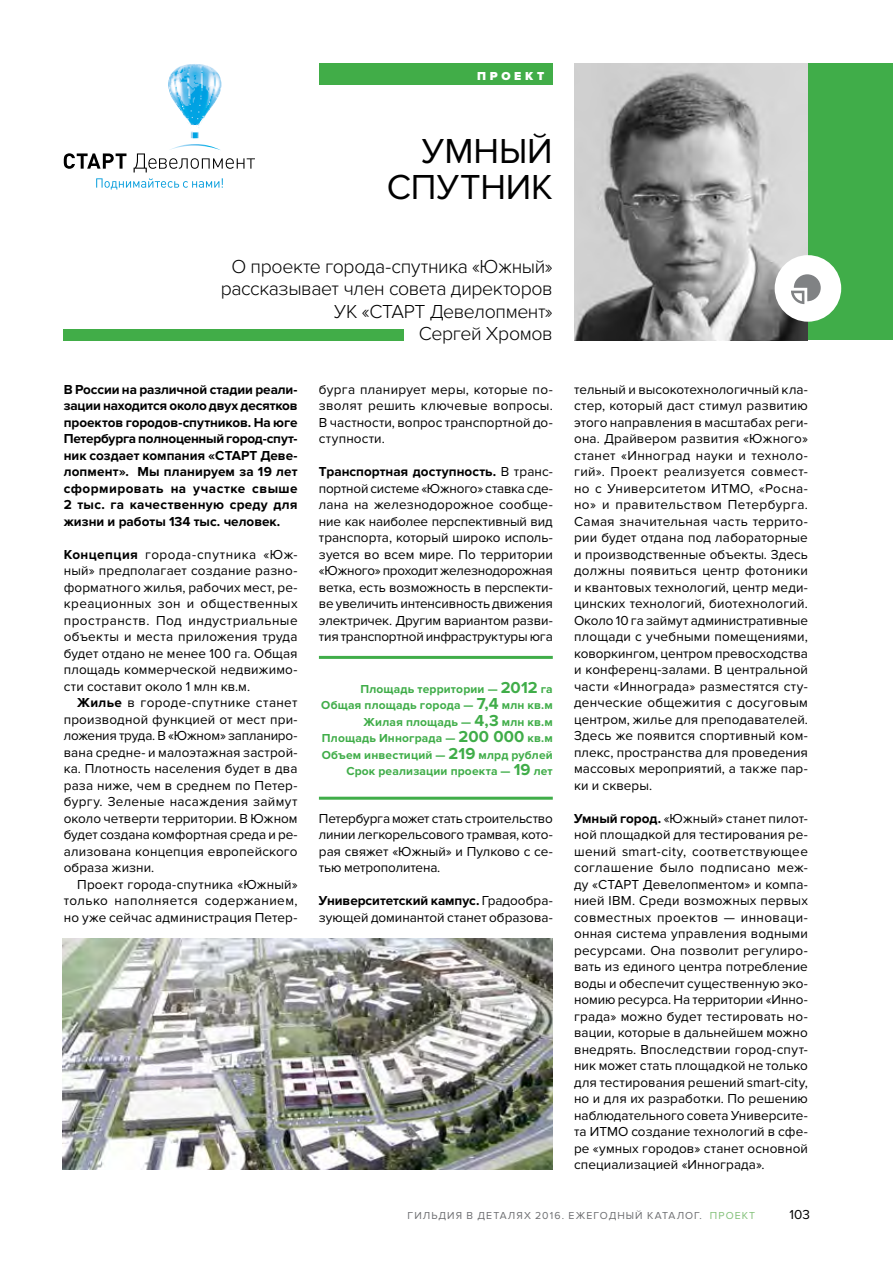
<style>
.page{position:relative;width:893px;height:1263px;background:#fff}
.page>*{position:absolute;margin:0;border:0;box-sizing:border-box;transform-origin:0 0}
.t1{font:36px/36px "Proxima Nova";letter-spacing:-.005em;color:#000;text-align:right}
.t2{font:300 19.5px/22.5px "Proxima Nova";letter-spacing:-.02em;color:#000;text-align:right}
.t3{font:13.5px/16.5px "Proxima Nova";letter-spacing:.005em;color:#000;text-align:justify}
.t4{font:700 13.5px/16.5px "Proxima Nova";letter-spacing:.01em;color:#000;text-align:justify}
.t5{font:700 12px/16.5px "Proxima Nova";letter-spacing:.015em;color:#40ad49;text-align:right}
.t6{font:900 12px "Proxima Nova";letter-spacing:.315em;color:#fff}
.t7{font:10.5px "Proxima Nova";letter-spacing:.1em;color:#6d6e71}
.s1{font-weight:700}
.s2{font-size:16.5px}
.s3{color:#82c078}
</style>
<div class="page">
<div style="left:808px;top:64px;width:85px;height:276px;background:#40ad49"></div>
<img style="left:574px;top:64px;width:234px;height:276px">
<div style="left:64px;top:329px;width:340px;height:11px;background:#41ad48"></div>
<div style="left:319px;top:64px;width:234px;height:21px;background:#41ad48"></div>
<img style="left:63px;top:938px;width:490px;height:231px">
<hr style="left:319px;top:656px;width:234px;height:3px;background:#40ad49">
<hr style="left:319px;top:797px;width:234px;height:3px;background:#40ad49">
<img style="left:168px;top:64px;width:53px;height:74px">
<svg style="left:64px;top:153px;width:62px;height:16px"></svg>
<svg style="left:134px;top:144px;width:121px;height:28px"></svg>
<svg style="left:96px;top:178px;width:127px;height:12px"></svg>
<div style="left:775px;top:255px;width:66px;height:67px;background:#fff;border-radius:50%"></div>
<svg style="left:791px;top:274px;width:30px;height:30px"></svg>
<p class="t6" style="left:477px;top:69px;width:69px">ПРОЕКТ</p>
<h1 class="t1" style="left:387px;top:133px;width:167px">УМНЫЙ<br>СПУТНИК</h1>
<h2 class="t2" style="left:221px;top:255px;width:333px">О проекте города-спутника «Южный» рассказывает член совета директоров<br>УК «СТАРТ Девелопмент»<br>Сергей Хромов</h2>
<p class="t4" style="left:64px;top:381px;width:235px">В России на различной стадии реали&shy;зации находится около двух десятков проектов городов-спутников. На юге Петербурга полноценный город-спут&shy;ник создает компания «СТАРТ Деве&shy;лопмент». Мы планируем за 19 лет сформировать на участке свыше 2 тыс. га качественную среду для жизни и работы 134 тыс. человек.</p>
<p class="t3" style="left:64px;top:546px;width:235px"><span class="s1">Концепция</span> города-спутника «Юж&shy;ный» предполагает создание разно&shy;форматного жилья, рабочих мест, ре&shy;креационных зон и общественных пространств. Под индустриальные объекты и места приложения труда будет отдано не менее 100 га. Общая площадь коммерческой недвижимо&shy;сти составит около 1 млн кв.м.</p>
<p class="t3" style="left:64px;top:695px;width:235px;text-indent:14px"><span class="s1">Жилье</span> в городе-спутнике станет производной функцией от мест при&shy;ложения труда. В «Южном» запланиро&shy;вана средне- и малоэтажная застрой&shy;ка. Плотность населения будет в два раза ниже, чем в среднем по Петер&shy;бургу. Зеленые насаждения займут около четверти территории. В Южном будет создана комфортная среда и ре&shy;ализована концепция европейского образа жизни.</p>
<p class="t3" style="left:64px;top:876px;width:235px;text-indent:14px">Проект города-спутника «Южный» только наполняется содержанием, но уже сейчас администрация Петер-</p>
<p class="t3" style="left:319px;top:381px;width:235px">бурга планирует меры, которые по&shy;зволят решить ключевые вопросы.<br>В частности, вопрос транспортной до&shy;ступности.</p>
<p class="t3" style="left:319px;top:464px;width:235px"><span class="s1">Транспортная доступность.</span> В транс&shy;портной системе «Южного» ставка сде&shy;лана на железнодорожное сообще&shy;ние как наиболее перспективный вид транспорта, который широко исполь&shy;зуется во всем мире. По территории «Южного» проходит железнодорожная ветка, есть возможность в перспекти&shy;ве увеличить интенсивность движения электричек. Другим вариантом разви&shy;тия транспортной инфраструктуры юга</p>
<p class="t5" style="left:321px;top:681px;width:233px">Площадь территории — <span class="s2">2012</span> га<br>Общая площадь города — <span class="s2">7,4</span> млн кв.м<br>Жилая площадь — <span class="s2">4,3</span> млн кв.м<br>Площадь Иннограда — <span class="s2">200 000</span> кв.м<br>Объем инвестиций — <span class="s2">219</span> млрд рублей<br>Срок реализации проекта — <span class="s2">19</span> лет</p>
<p class="t3" style="left:319px;top:810px;width:235px">Петербурга может стать строительство линии легкорельсового трамвая, кото&shy;рая свяжет «Южный» и Пулково с се&shy;тью метрополитена.</p>
<p class="t3" style="left:319px;top:893px;width:235px"><span class="s1">Университетский кампус.</span> Градообра&shy;зующей доминантой станет образова-</p>
<p class="t3" style="left:574px;top:381px;width:235px">тельный и высокотехнологичный кла&shy;стер, который даст стимул развитию этого направления в масштабах реги&shy;она. Драйвером развития «Южного» станет «Инноград науки и техноло&shy;гий». Проект реализуется совмест&shy;но с Университетом ИТМО, «Росна&shy;но» и правительством Петербурга.<br>Самая значительная часть террито&shy;рии будет отдана под лабораторные и производственные объекты. Здесь должны появиться центр фотоники и квантовых технологий, центр меди&shy;цинских технологий, биотехнологий.<br>Около 10 га займут административные площади с учебными помещениями, коворкингом, центром превосходства и конференц-залами. В центральной части «Иннограда» разместятся сту&shy;денческие общежития с досуговым центром, жилье для преподавателей.<br>Здесь же появится спортивный ком&shy;плекс, пространства для проведения массовых мероприятий, а также пар&shy;ки и скверы.</p>
<p class="t3" style="left:574px;top:810px;width:235px"><span class="s1">Умный город.</span> «Южный» станет пилот&shy;ной площадкой для тестирования ре&shy;шений smart-city, соответствующее соглашение было подписано меж&shy;ду «СТАРТ Девелопментом» и компа&shy;нией IBM. Среди возможных первых совместных проектов — инноваци&shy;онная система управления водными ресурсами. Она позволит регулиро&shy;вать из единого центра потребление воды и обеспечит существенную эко&shy;номию ресурса. На территории «Инно&shy;града» можно будет тестировать но&shy;вации, которые в дальнейшем можно внедрять. Впоследствии город-спут&shy;ник может стать площадкой не только для тестирования решений smart-city, но и для их разработки. По решению наблюдательного совета Университе&shy;та ИТМО создание технологий в сфе&shy;ре «умных городов» станет основной специализацией «Иннограда».</p>
<p class="t7" style="left:408px;top:1209px;width:311px">ГИЛЬДИЯ В ДЕТАЛЯХ 2016. ЕЖЕГОДНЫЙ КАТАЛОГ. <span class="s3">проект</span></p>
<p class="t3" style="left:789px;top:1207px;width:22px">103</p>
</div>
